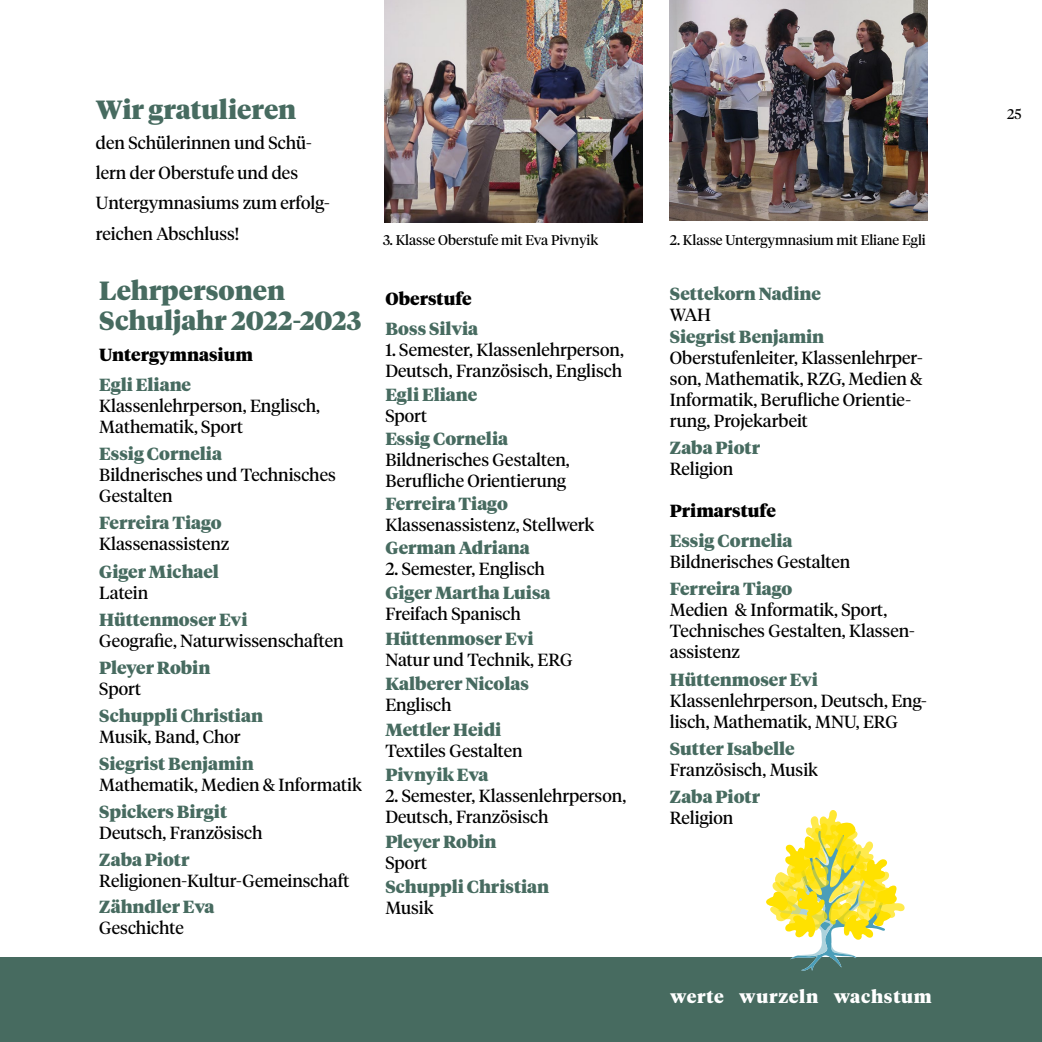
<style>
.page{position:relative;width:1042px;height:1042px;background:#fff}
.page>*{position:absolute;margin:0;border:0;box-sizing:border-box;transform-origin:0 0}
.t1{font:900 26.25px/30.1px "Tiempos Headline";color:#476b60}
.t2{font:900 17.85px "Tiempos Headline";letter-spacing:.04em;color:#fff}
.t3{font:17.5px/21px "Tiempos Headline";color:#000}
.t4{font:900 17.5px "Tiempos Headline";color:#476b60}
.t5{font:900 17.5px "Tiempos Headline";color:#000}
.t6{font:14px "Tiempos Headline";color:#000}
</style>
<div class="page">
<div style="left:0;top:957px;width:1042px;height:85px;background:#476b60"></div>
<svg style="left:766px;top:810px;width:138px;height:160px"></svg>
<img style="left:384px;top:0;width:258px;height:222px">
<img style="left:670px;top:0;width:258px;height:221px">
<h1 class="t1" style="left:96px;top:94px;width:202px">Wir gratulieren</h1>
<p class="t3" style="left:96px;top:127px;width:235px;line-height:30.1px">den Schülerinnen und Schü&shy;lern der Oberstufe und des<br>Untergymnasiums zum erfolg&shy;reichen Abschluss!</p>
<h1 class="t1" style="left:99px;top:274px;width:264px">Lehrpersonen<br>Schuljahr 2022-2023</h1>
<p class="t5" style="left:99px;top:343px;width:155px">Untergymnasium</p>
<p class="t4" style="left:99px;top:373px;width:93px">Egli Eliane</p>
<p class="t3" style="left:99px;top:394px;width:222px">Klassenlehrperson, Englisch,<br>Mathematik, Sport</p>
<p class="t4" style="left:99px;top:442px;width:124px">Essig Cornelia</p>
<p class="t3" style="left:99px;top:464px;width:238px">Bildnerisches und Technisches<br>Gestalten</p>
<p class="t4" style="left:99px;top:511px;width:124px">Ferreira Tiago</p>
<p class="t3" style="left:99px;top:533px;width:132px">Klassenassistenz</p>
<p class="t4" style="left:99px;top:559px;width:121px">Giger Michael</p>
<p class="t3" style="left:99px;top:581px;width:51px">Latein</p>
<p class="t4" style="left:99px;top:607px;width:150px">Hüttenmoser Evi</p>
<p class="t3" style="left:99px;top:629px;width:246px">Geografie, Naturwissenschaften</p>
<p class="t4" style="left:99px;top:655px;width:113px">Pleyer Robin</p>
<p class="t3" style="left:99px;top:677px;width:43px">Sport</p>
<p class="t4" style="left:99px;top:703px;width:165px">Schuppli Christian</p>
<p class="t3" style="left:99px;top:725px;width:143px">Musik, Band, Chor</p>
<p class="t4" style="left:99px;top:752px;width:156px">Siegrist Benjamin</p>
<p class="t3" style="left:99px;top:773px;width:264px">Mathematik, Medien &amp; Informatik</p>
<p class="t4" style="left:99px;top:800px;width:129px">Spickers Birgit</p>
<p class="t3" style="left:99px;top:821px;width:165px">Deutsch, Französisch</p>
<p class="t4" style="left:99px;top:848px;width:92px">Zaba Piotr</p>
<p class="t3" style="left:99px;top:870px;width:252px">Religionen-Kultur-Gemeinschaft</p>
<p class="t4" style="left:99px;top:894px;width:117px">Zähndler Eva</p>
<p class="t3" style="left:99px;top:916px;width:86px">Geschichte</p>
<p class="t6" style="left:383px;top:230px;width:217px">3. Klasse Oberstufe mit Eva Pivnyik</p>
<p class="t6" style="left:670px;top:230px;width:257px">2. Klasse Untergymnasium mit Eliane Egli</p>
<p class="t5" style="left:385px;top:287px;width:88px">Oberstufe</p>
<p class="t4" style="left:385px;top:316px;width:94px">Boss Silvia</p>
<p class="t3" style="left:385px;top:338px;width:240px">1. Semester, Klassenlehrperson,<br>Deutsch, Französisch, Englisch</p>
<p class="t4" style="left:385px;top:383px;width:93px">Egli Eliane</p>
<p class="t3" style="left:385px;top:405px;width:43px">Sport</p>
<p class="t4" style="left:385px;top:427px;width:124px">Essig Cornelia</p>
<p class="t3" style="left:385px;top:448px;width:186px">Bildnerisches Gestalten,<br>Berufliche Orientierung</p>
<p class="t4" style="left:385px;top:491px;width:124px">Ferreira Tiago</p>
<p class="t3" style="left:385px;top:513px;width:210px">Klassenassistenz, Stellwerk</p>
<p class="t4" style="left:385px;top:535px;width:146px">German Adriana</p>
<p class="t3" style="left:385px;top:557px;width:161px">2. Semester, Englisch</p>
<p class="t4" style="left:385px;top:581px;width:167px">Giger Martha Luisa</p>
<p class="t3" style="left:385px;top:602px;width:137px">Freifach Spanisch</p>
<p class="t4" style="left:385px;top:626px;width:150px">Hüttenmoser Evi</p>
<p class="t3" style="left:385px;top:648px;width:188px">Natur und Technik, ERG</p>
<p class="t4" style="left:385px;top:672px;width:145px">Kalberer Nicolas</p>
<p class="t3" style="left:385px;top:693px;width:68px">Englisch</p>
<p class="t4" style="left:385px;top:717px;width:117px">Mettler Heidi</p>
<p class="t3" style="left:385px;top:739px;width:139px">Textiles Gestalten</p>
<p class="t4" style="left:385px;top:763px;width:105px">Pivnyik Eva</p>
<p class="t3" style="left:385px;top:784px;width:242px">2. Semester, Klassenlehrperson,<br>Deutsch, Französisch</p>
<p class="t4" style="left:385px;top:829px;width:113px">Pleyer Robin</p>
<p class="t3" style="left:385px;top:851px;width:43px">Sport</p>
<p class="t4" style="left:385px;top:875px;width:165px">Schuppli Christian</p>
<p class="t3" style="left:385px;top:896px;width:50px">Musik</p>
<p class="t4" style="left:670px;top:281px;width:153px">Settekorn Nadine</p>
<p class="t3" style="left:670px;top:303px;width:43px">WAH</p>
<p class="t4" style="left:670px;top:325px;width:156px">Siegrist Benjamin</p>
<p class="t3" style="left:670px;top:347px;width:254px">Oberstufenleiter, Klassenlehrper&shy;son, Mathematik, RZG, Medien &amp;<br>Informatik, Berufliche Orientie&shy;rung, Projekarbeit</p>
<p class="t4" style="left:670px;top:436px;width:92px">Zaba Piotr</p>
<p class="t3" style="left:670px;top:458px;width:65px">Religion</p>
<p class="t5" style="left:670px;top:499px;width:107px">Primarstufe</p>
<p class="t4" style="left:670px;top:529px;width:124px">Essig Cornelia</p>
<p class="t3" style="left:670px;top:551px;width:182px">Bildnerisches Gestalten</p>
<p class="t4" style="left:670px;top:577px;width:124px">Ferreira Tiago</p>
<p class="t3" style="left:670px;top:599px;width:246px">Medien &amp; Informatik, Sport,<br>Technisches Gestalten, Klassen&shy;assistenz</p>
<p class="t4" style="left:670px;top:667px;width:150px">Hüttenmoser Evi</p>
<p class="t3" style="left:670px;top:689px;width:258px">Klassenlehrperson, Deutsch, Eng&shy;lisch, Mathematik, MNU, ERG</p>
<p class="t4" style="left:670px;top:736px;width:126px">Sutter Isabelle</p>
<p class="t3" style="left:670px;top:758px;width:150px">Französisch, Musik</p>
<p class="t4" style="left:670px;top:784px;width:92px">Zaba Piotr</p>
<p class="t3" style="left:670px;top:806px;width:65px">Religion</p>
<p class="t2" style="left:670px;top:984px;width:263px">werte wurzeln wachstum</p>
<p class="t2" style="left:670px;top:987px;width:263px">werte wurzeln wachstum</p>
<p class="t6" style="left:1007px;top:105px;width:16px">25</p>
</div>
